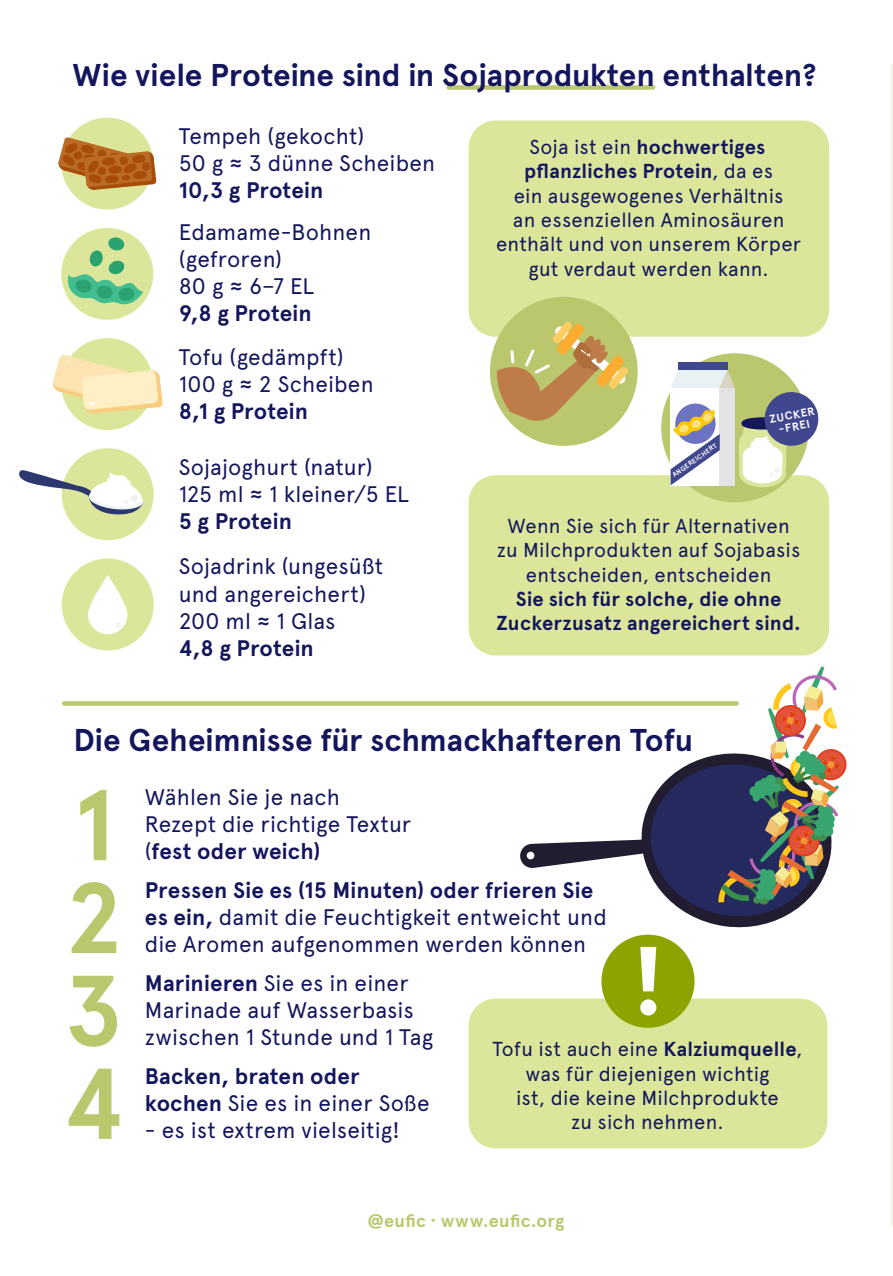
<style>
.page{position:relative;width:893px;height:1276px;background:#fff}
.page>*{position:absolute;margin:0;border:0;box-sizing:border-box;transform-origin:0 0}
.section_titles{font:700 100.35px "Apercu Pro";color:#bac76d}
.section_titles-2{font:700 97.2px "Apercu Pro";color:#fff}
.section_titles-3{font:700 31.5px "Apercu Pro";letter-spacing:-.005em;color:#14165d}
.corps{font:22.5px/27px "Apercu Pro";letter-spacing:.005em;color:#14165d}
.corps-2{font:700 22.5px/27px "Apercu Pro";letter-spacing:.005em;color:#14165d}
.corps-3{font:20.25px/24.3px "Apercu Pro";letter-spacing:.01em;color:#14165d;text-align:center}
.t1{font:700 18px "Apercu Pro";letter-spacing:.02em;color:#bac76d}
.t2{font:700 11.25px/11.2px "Apercu Pro";color:#fff;text-align:center}
.t3{font:700 6.75px "Apercu Pro";color:#fff}
.s1{font-weight:700}
.s2{font-weight:400}
</style>
<div class="page">
<div style="left:449px;top:85px;width:204px;height:5px;background:#bac76d"></div>
<div style="left:469px;top:120px;width:360px;height:217px;background:#dbe69a;border-radius:27px"></div>
<div style="left:469px;top:475px;width:360px;height:180px;background:#dbe69a;border-radius:27px"></div>
<div style="left:469px;top:998px;width:358px;height:150px;background:#dbe69a;border-radius:27px"></div>
<svg style="left:64px;top:701px;width:456px;height:4px;background:#bdc974"></svg>
<hr style="left:891px;top:66px;width:2px;height:1158px;background:#bac76d">
<div style="left:490px;top:297px;width:148px;height:149px;background:#bac76d;border-radius:50%"></div>
<div style="left:61px;top:118px;width:92px;height:92px;background:#dbe69a;border-radius:50%"></div>
<div style="left:62px;top:448px;width:92px;height:92px;background:#dbe69a;border-radius:50%"></div>
<div style="left:61px;top:228px;width:92px;height:92px;background:#dbe69a;border-radius:50%"></div>
<div style="left:62px;top:558px;width:92px;height:92px;background:#dbe69a;border-radius:50%"></div>
<div style="left:601px;top:934px;width:94px;height:93px;background:#8ca300;border-radius:50%"></div>
<div style="left:61px;top:338px;width:92px;height:92px;background:#dbe69a;border-radius:50%"></div>
<div style="left:661px;top:353px;width:148px;height:149px;background:#bac76d;border-radius:50%"></div>
<svg style="left:520px;top:666px;width:327px;height:262px"></svg>
<svg style="left:58px;top:137px;width:98px;height:54px"></svg>
<div style="left:108px;top:165px;width:14px;height:9px;background:#a64d0a;border-radius:50%"></div>
<div style="left:102px;top:157px;width:14px;height:9px;background:#a64d0a;border-radius:50%"></div>
<div style="left:142px;top:162px;width:8px;height:9px;background:#a64d0a;border-radius:50%"></div>
<div style="left:120px;top:156px;width:8px;height:9px;background:#a64d0a;border-radius:50%"></div>
<div style="left:98px;top:167px;width:8px;height:8px;background:#a64d0a;border-radius:50%"></div>
<svg style="left:68px;top:237px;width:75px;height:67px"></svg>
<svg style="left:19px;top:469px;width:125px;height:48px"></svg>
<svg style="left:88px;top:575px;width:39px;height:59px;fill:#fff"></svg>
<svg style="left:115px;top:622px;width:6px;height:6px"></svg>
<div style="left:678px;top:362px;width:49px;height:8px;background:#40478f"></div>
<svg style="left:671px;top:370px;width:150px;height:117px"></svg>
<svg style="left:497px;top:321px;width:131px;height:101px"></svg>
<svg style="left:52px;top:354px;width:111px;height:60px"></svg>
<p class="section_titles-3" style="left:73px;top:51px;width:746px">Wie viele Proteine sind in Sojaprodukten enthalten?</p>
<p class="corps" style="left:179px;top:121px;width:187px">Tempeh (gekocht)</p>
<p class="corps" style="left:179px;top:148px;width:258px">50 g ≈ 3 dünne Scheiben</p>
<p class="corps-2" style="left:179px;top:175px;width:146px">10,3 g Protein</p>
<p class="corps" style="left:179px;top:217px;width:194px">Edamame-Bohnen (gefroren)</p>
<p class="corps" style="left:179px;top:271px;width:137px">80 g ≈ 6–7 EL</p>
<p class="corps-2" style="left:179px;top:298px;width:134px">9,8 g Protein</p>
<p class="corps" style="left:179px;top:341px;width:167px">Tofu (gedämpft)</p>
<p class="corps" style="left:179px;top:368px;width:196px">100 g ≈ 2 Scheiben</p>
<p class="corps-2" style="left:179px;top:396px;width:131px">8,1 g Protein</p>
<p class="corps" style="left:179px;top:452px;width:195px">Sojajoghurt (natur)</p>
<p class="corps" style="left:179px;top:479px;width:232px">125 ml ≈ 1 kleiner/5 EL</p>
<p class="corps-2" style="left:179px;top:506px;width:115px">5 g Protein</p>
<p class="corps" style="left:179px;top:551px;width:206px">Sojadrink (ungesüßt und angereichert)</p>
<p class="corps" style="left:179px;top:605px;width:158px">200 ml ≈ 1 Glas</p>
<p class="corps-2" style="left:179px;top:632px;width:136px">4,8 g Protein</p>
<p class="corps-3" style="left:496px;top:133px;width:307px">Soja ist ein <span class="s1">hochwertiges pflanzliches Protein</span>, da es<br>ein ausgewogenes Verhältnis<br>an essenziellen Aminosäuren enthält und von unserem Körper gut verdaut werden kann.</p>
<p class="t2" style="left:769px;top:413px;width:47px;rotate:-10deg">ZUCKER -FREI</p>
<p class="t3" style="left:670px;top:471px;width:54px;rotate:-36deg">ANGEREICHERT</p>
<p class="corps-3" style="left:497px;top:512px;width:306px">Wenn Sie sich für Alternativen zu Milchprodukten auf Sojabasis entscheiden, entscheiden<br><span class="s1">Sie sich für solche, die ohne<br>Zuckerzusatz angereichert sind.</span></p>
<p class="section_titles-3" style="left:73px;top:716px;width:621px">Die Geheimnisse für schmackhafteren Tofu</p>
<p class="section_titles" style="left:73px;top:749px;width:43px">1</p>
<p class="section_titles" style="left:65px;top:842px;width:60px">2</p>
<p class="corps" style="left:145px;top:782px;width:268px">Wählen Sie je nach<br>Rezept die richtige Textur (<span class="s1">fest oder weich)</span></p>
<p class="corps" style="left:145px;top:874px;width:463px"><span class="s1">Pressen Sie es (15 Minuten) oder frieren Sie es ein,</span> damit die Feuchtigkeit entweicht und die Aromen aufgenommen werden können</p>
<p class="section_titles-2" style="left:630px;top:907px;width:36px">!</p>
<p class="corps" style="left:145px;top:967px;width:290px"><span class="s1">Marinieren</span> Sie es in einer<br>Marinade auf Wasserbasis zwischen 1 Stunde und 1 Tag</p>
<p class="section_titles" style="left:64px;top:935px;width:61px">3</p>
<p class="corps-3" style="left:492px;top:1035px;width:312px">Tofu ist auch eine <span class="s1">Kalziumquelle</span>, was für diejenigen wichtig<br>ist, die keine Milchprodukte<br>zu sich nehmen.</p>
<p class="corps-2" style="left:145px;top:1061px;width:286px">Backen, braten oder kochen <span class="s2">Sie es in einer Soße</span></p>
<p class="corps" style="left:145px;top:1114px;width:256px">- es ist extrem vielseitig!</p>
<p class="section_titles" style="left:63px;top:1028px;width:63px">4</p>
<p class="t1" style="left:368px;top:1207px;width:198px">@eufic · www.eufic.org</p>
</div>
